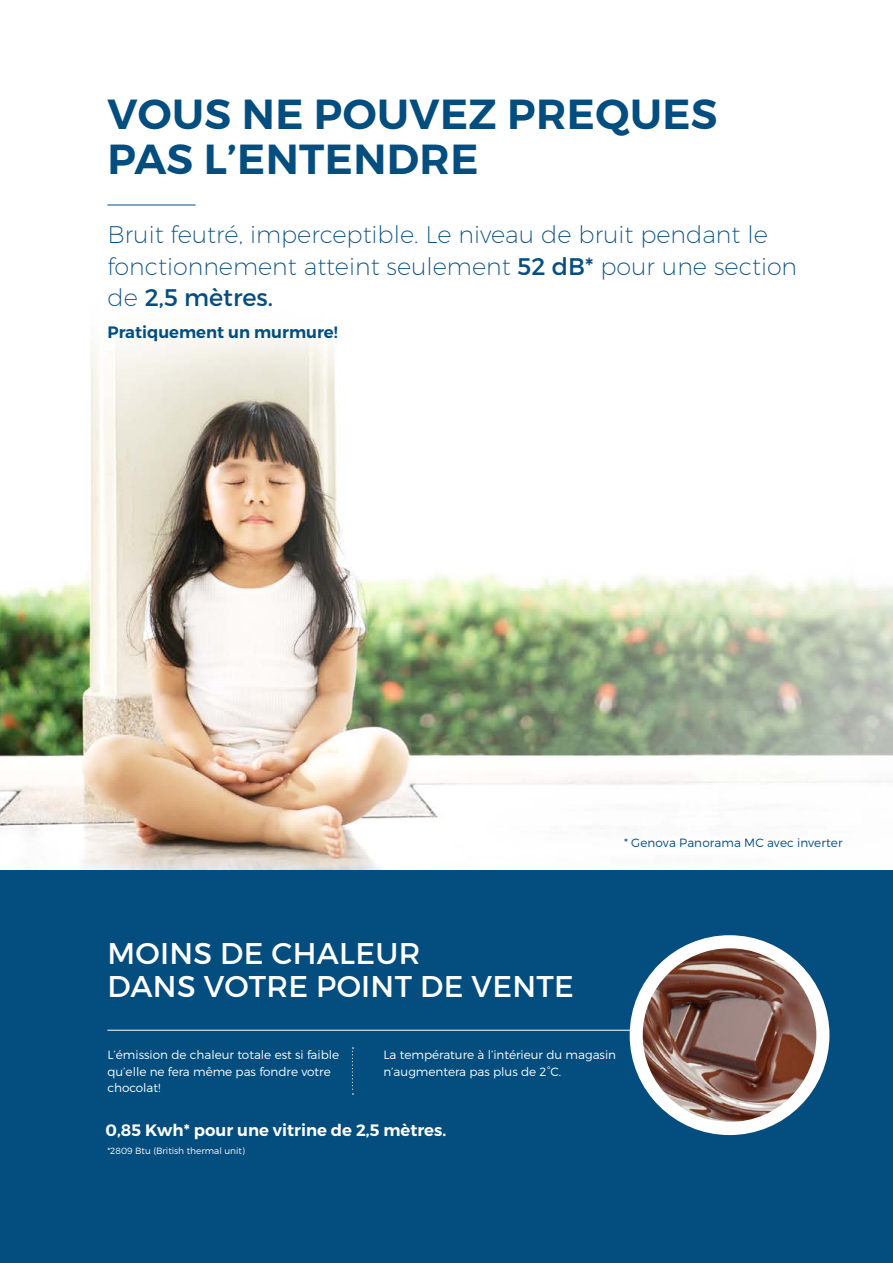
<style>
.page{position:relative;width:893px;height:1263px;background:#fff}
.page>*{position:absolute;margin:0;border:0;box-sizing:border-box;transform-origin:0 0}
.t1{font:600 42px/45px "Montserrat";letter-spacing:.01em;color:#044d7f}
.t2{font:30px/33px "Montserrat";letter-spacing:.01em;color:#fff}
.t3{font:200 24px/31.5px "Montserrat";color:#044d7f}
.t4{font:600 16.5px "Montserrat";color:#fff}
.t5{font:600 16.5px "Montserrat";color:#044d7f}
.t6{font:300 12px/16.5px "Montserrat";color:#fff}
.t7{font:300 12px "Montserrat";letter-spacing:.005em;color:#044d7f}
.t8{font:300 9px "Montserrat";color:#fff}
.s1{font-weight:400}
</style>
<div class="page">
<img style="left:0;top:204px;width:893px;height:666px">
<div style="left:0;top:870px;width:893px;height:393px;background:#044d7f"></div>
<svg style="left:352px;top:1047px;width:1px;height:47px"></svg>
<hr style="left:107px;top:1030px;width:603px;height:1px;background:#fff">
<div style="left:630px;top:935px;width:199px;height:200px;background:#fff;border-radius:50%"></div>
<img style="left:643px;top:948px;width:173px;height:174px;border-radius:87px">
<hr style="left:107px;top:205px;width:89px;height:1px;background:#044d7f">
<h1 class="t1" style="left:108px;top:92px;width:612px">VOUS NE POUVEZ PREQUES<br>PAS L’ENTENDRE</h1>
<h3 class="t3" style="left:108px;top:218px;width:691px">Bruit feutré, imperceptible. Le niveau de bruit pendant le fonctionnement atteint seulement <span class="s1">52 dB*</span> pour une section de <span class="s1">2,5 mètres.</span></h3>
<h3 class="t5" style="left:108px;top:322px;width:232px">Pratiquement un murmure!</h3>
<p class="t7" style="left:624px;top:836px;width:220px">* Genova Panorama MC avec inverter</p>
<h2 class="t2" style="left:108px;top:937px;width:468px">MOINS DE CHALEUR<br>DANS VOTRE POINT DE VENTE</h2>
<p class="t6" style="left:107px;top:1046px;width:233px">L’émission de chaleur totale est si faible qu’elle ne fera même pas fondre votre chocolat!</p>
<p class="t6" style="left:383px;top:1046px;width:234px">La température à l’intérieur du magasin n’augmentera pas plus de 2°C.</p>
<h3 class="t4" style="left:106px;top:1120px;width:342px">0,85 Kwh* pour une vitrine de 2,5 mètres.</h3>
<p class="t8" style="left:107px;top:1145px;width:139px">*2809 Btu (British thermal unit)</p>
</div>
